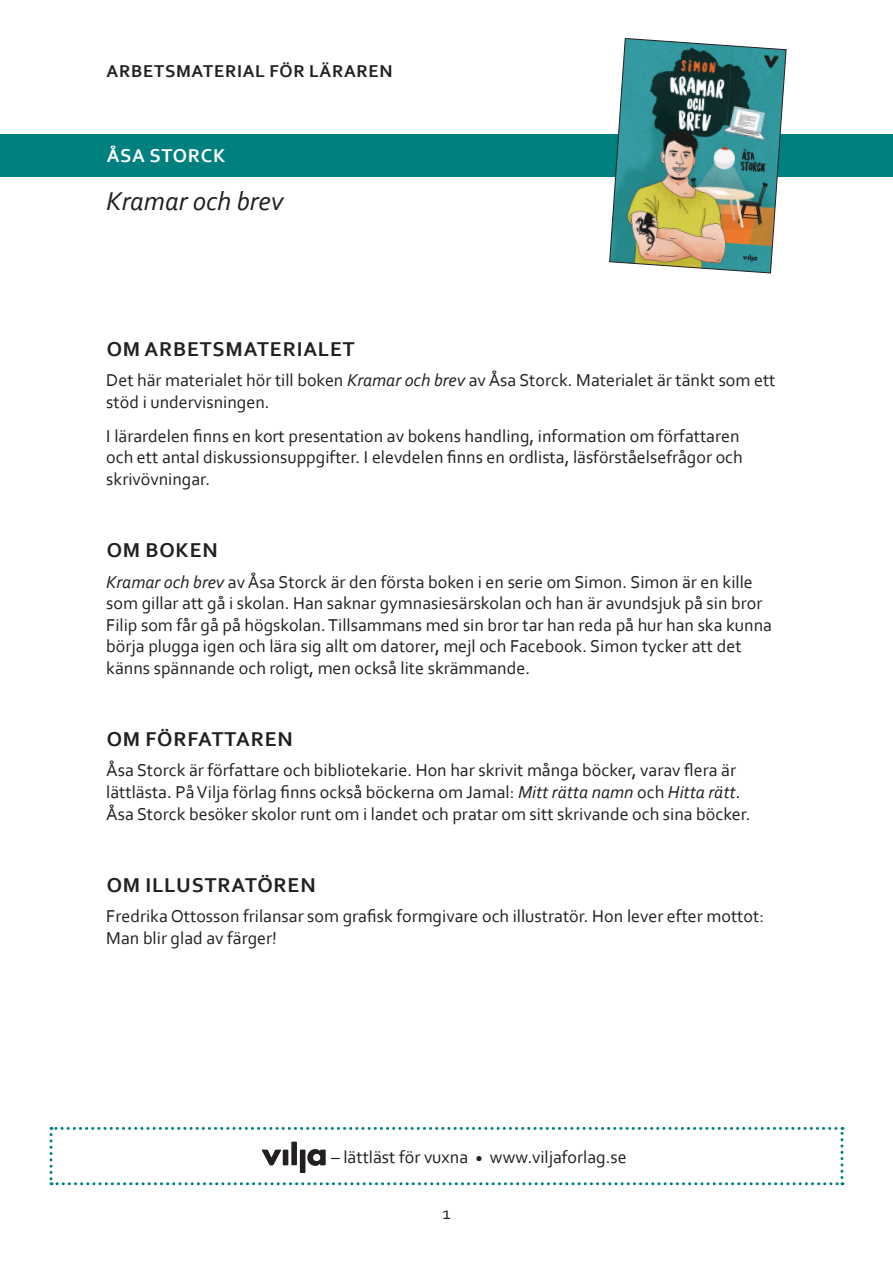
<style>
.page{position:relative;width:893px;height:1263px;background:#fff}
.page>*{position:absolute;margin:0;border:0;box-sizing:border-box;transform-origin:0 0}
.t1{font:italic 27px "Corbel";color:#231f20}
.Huvudrubrik{font:700 21px "Corbel";letter-spacing:.04em;color:#231f20}
.t2{font:700 19.5px "Corbel";letter-spacing:.04em;color:#fff}
.Brödtext{font:18px/21.6px "Corbel";color:#231f20}
.t3{font:700 18px "Corbel";letter-spacing:.04em;color:#231f20}
.s1{font-style:italic}
</style>
<div class="page">
<div style="left:0;top:134px;width:893px;height:42px;background:#00807f"></div>
<img style="left:609px;top:38px;width:177px;height:235px">
<svg style="left:50px;top:1127px;width:793px;height:58px"></svg>
<p class="t3" style="left:107px;top:60px;width:287px">ARBETSMATERIAL FÖR LÄRAREN</p>
<p class="t2" style="left:107px;top:144px;width:120px">ÅSA STORCK</p>
<h1 class="t1" style="left:106px;top:184px;width:179px">Kramar och brev</h1>
<p class="Huvudrubrik" style="left:107px;top:336px;width:250px">OM ARBETSMATERIALET</p>
<p class="Brödtext" style="left:106px;top:369px;width:671px">Det här materialet hör till boken <span class="s1">Kramar och brev</span> av Åsa Storck. Materialet är tänkt som ett stöd i undervisningen.</p>
<p class="Brödtext" style="left:106px;top:425px;width:638px">I lärardelen finns en kort presentation av bokens handling, information om författaren och ett antal diskussionsuppgifter. I elevdelen finns en ordlista, läsförståelsefrågor och skrivövningar.</p>
<p class="Huvudrubrik" style="left:107px;top:537px;width:112px">OM BOKEN</p>
<p class="Brödtext" style="left:106px;top:570px;width:667px"><span class="s1">Kramar och brev</span> av Åsa Storck är den första boken i en serie om Simon. Simon är en kille som gillar att gå i skolan. Han saknar gymnasiesärskolan och han är avundsjuk på sin bror Filip som får gå på högskolan. Tillsammans med sin bror tar han reda på hur han ska kunna börja plugga igen och lära sig allt om datorer, mejl och Facebook. Simon tycker att det känns spännande och roligt, men också lite skrämmande.</p>
<p class="Huvudrubrik" style="left:107px;top:726px;width:188px">OM FÖRFATTAREN</p>
<p class="Brödtext" style="left:106px;top:759px;width:646px">Åsa Storck är författare och bibliotekarie. Hon har skrivit många böcker, varav flera är lättlästa. På Vilja förlag finns också böckerna om Jamal: <span class="s1">Mitt rätta namn</span> och <span class="s1">Hitta rätt</span>.<br>Åsa Storck besöker skolor runt om i landet och pratar om sitt skrivande och sina böcker.</p>
<p class="Huvudrubrik" style="left:107px;top:872px;width:210px">OM ILLUSTRATÖREN</p>
<p class="Brödtext" style="left:106px;top:905px;width:659px">Fredrika Ottosson frilansar som grafisk formgivare och illustratör. Hon lever efter mottot:<br>Man blir glad av färger!</p>
<p class="Brödtext" style="left:331px;top:1145px;width:297px">– lättläst för vuxna <sub>•</sub> www.viljaforlag.se</p>
<p class="Brödtext" style="left:442px;top:1202px;width:10px">1</p>
</div>
